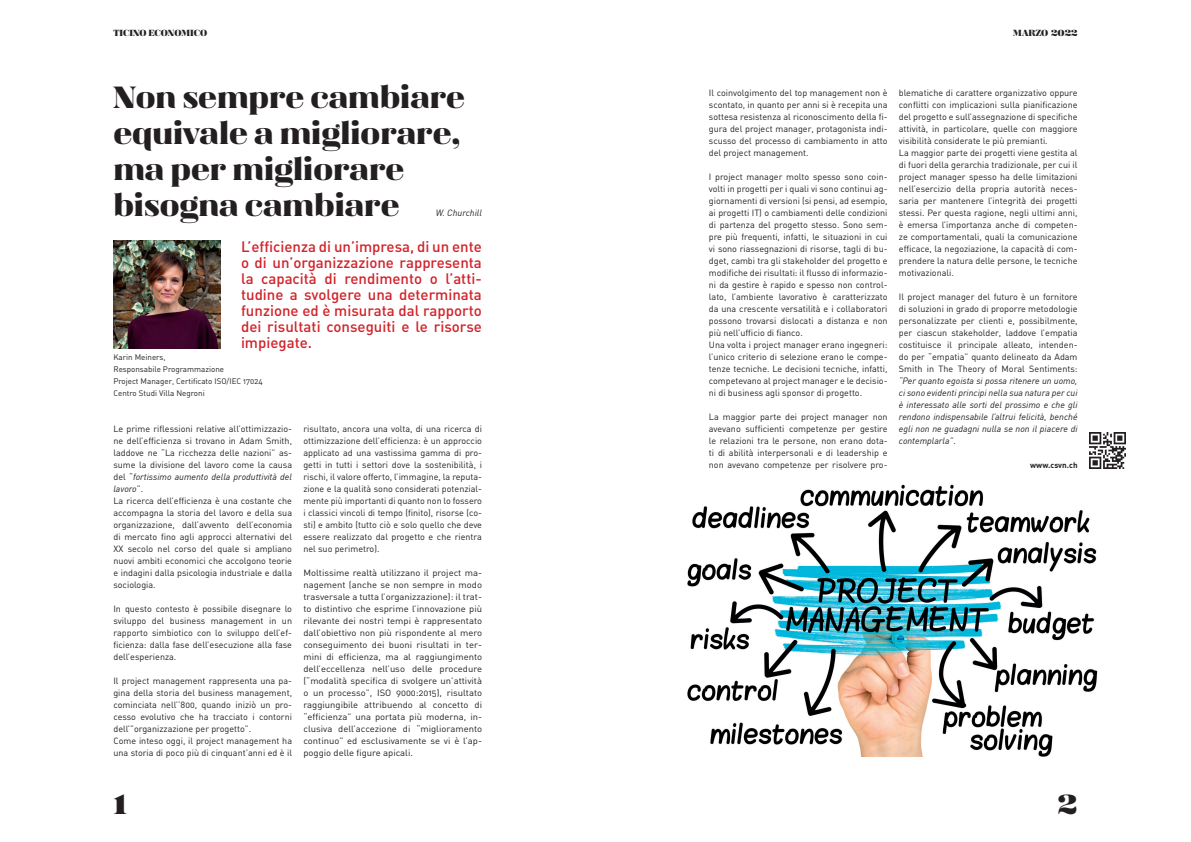
<style>
.page{position:relative;width:1191px;height:842px;background:#fff}
.page>*{position:absolute;margin:0;border:0;box-sizing:border-box;transform-origin:0 0}
.t1{font:36px "Magnel";color:#231f20}
.t2{font:31px/36px "Magnel";color:#231f20}
.t3{font:15px/16px "DIN Medium Alternate";color:#d1232a;text-align:justify}
.t4{font:9px/12px "DIN Regular Alternate";color:#231f20;text-align:justify}
.t5{font:9px/12px "DIN Regular Alternate";color:#231f20;text-align:justify;scale:1.05 1}
.t6{font:italic 9px/12px "DIN";color:#231f20;text-align:justify}
.t7{font:9px "Magnel";color:#231f20}
.t8{font:8px/12px "DIN Regular Alternate";color:#231f20}
.t9{font:8px "DIN Bold Alternate";color:#231f20}
.s1{font-family:"DIN Regular Alternate";font-style:normal}
.s2{font-size:11.5px}
</style>
<div class="page">
<img style="left:687px;top:484px;width:411px;height:273px">
<img style="left:113px;top:240px;width:108px;height:108px">
<img style="left:1089px;top:432px;width:36px;height:36px">
<p class="t7" style="left:113px;top:27px;width:95px">TICINO ECONOMICO</p>
<h2 class="t2" style="left:113px;top:79px;width:353px">Non sempre cambiare equivale a migliorare, ma per migliorare bisogna cambiare</h2>
<p class="t6" style="left:436px;top:207px;width:48px">W. Churchill</p>
<h3 class="t3" style="left:241px;top:238px;width:242px">L’efficienza di un’impresa, di un ente o di un’organizzazione rappresenta la capacità di rendimento o l’atti&shy;tudine a svolgere una determinata funzione ed è misurata dal rapporto dei risultati conseguiti e le risorse impiegate.</h3>
<p class="t8" style="left:113px;top:351px;width:151px">Karin Meiners,<br>Responsabile Programmazione<br>Project Manager, Certificato ISO/IEC 17024<br>Centro Studi Villa Negroni</p>
<p class="t4" style="left:113px;top:423px;width:180px">Le prime riflessioni relative all’ottimizzazio&shy;ne dell’efficienza si trovano in Adam Smith, laddove ne “La ricchezza delle nazioni” as&shy;sume la divisione del lavoro come la causa</p>
<p class="t6" style="left:113px;top:471px;width:180px"><span class="s1">del “</span>fortissimo aumento della produttività del lavoro<span class="s1">”.</span></p>
<p class="t4" style="left:113px;top:495px;width:180px">La ricerca dell’efficienza è una costante che accompagna la storia del lavoro e della sua organizzazione, dall’avvento dell’economia di mercato fino agli approcci alternativi del XX secolo nel corso del quale si ampliano nuovi ambiti economici che accolgono teorie e indagini dalla psicologia industriale e dalla sociologia.</p>
<p class="t4" style="left:113px;top:603px;width:180px">In questo contesto è possibile disegnare lo sviluppo del business management in un rapporto simbiotico con lo sviluppo dell’ef&shy;ficienza: dalla fase dell’esecuzione alla fase dell’esperienza.</p>
<p class="t4" style="left:113px;top:675px;width:180px;text-align:left">Il project management rappresenta una pa&shy;gina della storia del business management, cominciata nell’’800, quando iniziò un pro&shy;cesso evolutivo che ha tracciato i contorni dell’”organizzazione per progetto”.<br>Come inteso oggi, il project management ha una storia di poco più di cinquant’anni ed è il</p>
<p class="t4" style="left:303px;top:423px;width:180px">risultato, ancora una volta, di una ricerca di ottimizzazione dell’efficienza: è un approccio applicato ad una vastissima gamma di pro&shy;getti in tutti i settori dove la sostenibilità, i rischi, il valore offerto, l’immagine, la reputa&shy;zione e la qualità sono considerati potenzial&shy;mente più importanti di quanto non lo fossero i classici vincoli di tempo (finito), risorse (co&shy;sti) e ambito (tutto ciò e solo quello che deve essere realizzato dal progetto e che rientra nel suo perimetro).</p>
<p class="t5" style="left:303px;top:567px;width:172px">Moltissime realtà utilizzano il project ma&shy;nagement (anche se non sempre in modo trasversale a tutta l’organizzazione): il trat&shy;to distintivo che esprime l’innovazione più rilevante dei nostri tempi è rappresentato dall’obiettivo non più rispondente al mero conseguimento dei buoni risultati in ter&shy;mini di efficienza, ma al raggiungimento dell’eccellenza nell’uso delle procedure (“modalità specifica di svolgere un’attività o un processo”, ISO 9000:2015), risultato raggiungibile attribuendo al concetto di “efficienza” una portata più moderna, in&shy;clusiva dell’accezione di “miglioramento continuo” ed esclusivamente se vi è l’ap&shy;poggio delle figure apicali.</p>
<h1 class="t1" style="left:113px;top:778px;width:15px">1</h1>
<p class="t7" style="left:1013px;top:27px;width:66px">MARZO <span class="s2">2022</span></p>
<p class="t4" style="left:709px;top:87px;width:180px">Il coinvolgimento del top management non è scontato, in quanto per anni si è recepita una sottesa resistenza al riconoscimento della fi&shy;gura del project manager, protagonista indi&shy;scusso del processo di cambiamento in atto del project management.</p>
<p class="t4" style="left:709px;top:171px;width:180px;text-align:left">I project manager molto spesso sono coin&shy;volti in progetti per i quali vi sono continui ag&shy;giornamenti di versioni (si pensi, ad esempio, ai progetti IT) o cambiamenti delle condizioni di partenza del progetto stesso. Sono sem&shy;pre più frequenti, infatti, le situazioni in cui vi sono riassegnazioni di risorse, tagli di bu&shy;dget, cambi tra gli stakeholder del progetto e modifiche dei risultati: il flusso di informazio&shy;ni da gestire è rapido e spesso non control&shy;lato, l’ambiente lavorativo è caratterizzato da una crescente versatilità e i collaboratori possono trovarsi dislocati a distanza e non più nell’ufficio di fianco.<br>Una volta i project manager erano ingegneri: l’unico criterio di selezione erano le compe&shy;tenze tecniche. Le decisioni tecniche, infatti, competevano al project manager e le decisio&shy;ni di business agli sponsor di progetto.</p>
<p class="t4" style="left:709px;top:411px;width:180px">La maggior parte dei project manager non avevano sufficienti competenze per gestire le relazioni tra le persone, non erano dota&shy;ti di abilità interpersonali e di leadership e non avevano competenze per risolvere pro-</p>
<p class="t4" style="left:899px;top:87px;width:180px;text-align:left">blematiche di carattere organizzativo oppure conflitti con implicazioni sulla pianificazione del progetto e sull’assegnazione di specifiche attività, in particolare, quelle con maggiore visibilità considerate le più premianti.<br>La maggior parte dei progetti viene gestita al di fuori della gerarchia tradizionale, per cui il project manager spesso ha delle limitazioni nell’esercizio della propria autorità neces&shy;saria per mantenere l’integrità dei progetti stessi. Per questa ragione, negli ultimi anni, è emersa l’importanza anche di competen&shy;ze comportamentali, quali la comunicazione efficace, la negoziazione, la capacità di com&shy;prendere la natura delle persone, le tecniche motivazionali.</p>
<p class="t4" style="left:899px;top:290px;width:180px">Il project manager del futuro è un fornitore di soluzioni in grado di proporre metodologie personalizzate per clienti e, possibilmente, per ciascun stakeholder, laddove l’empatia costituisce il principale alleato, intenden&shy;do per “empatia” quanto delineato da Adam Smith in The Theory of Moral Sentiments:</p>
<p class="t6" style="left:899px;top:374px;width:180px">“Per quanto egoista si possa ritenere un uomo, ci sono evidenti principi nella sua natura per cui è interessato alle sorti del prossimo e che gli rendono indispensabile l’altrui felicità, benché egli non ne guadagni nulla se non il piacere di contemplarla”<span class="s1">.</span></p>
<p class="t9" style="left:1030px;top:460px;width:49px">www.csvn.ch</p>
<h1 class="t1" style="left:1057px;top:778px;width:22px">2</h1>
</div>
